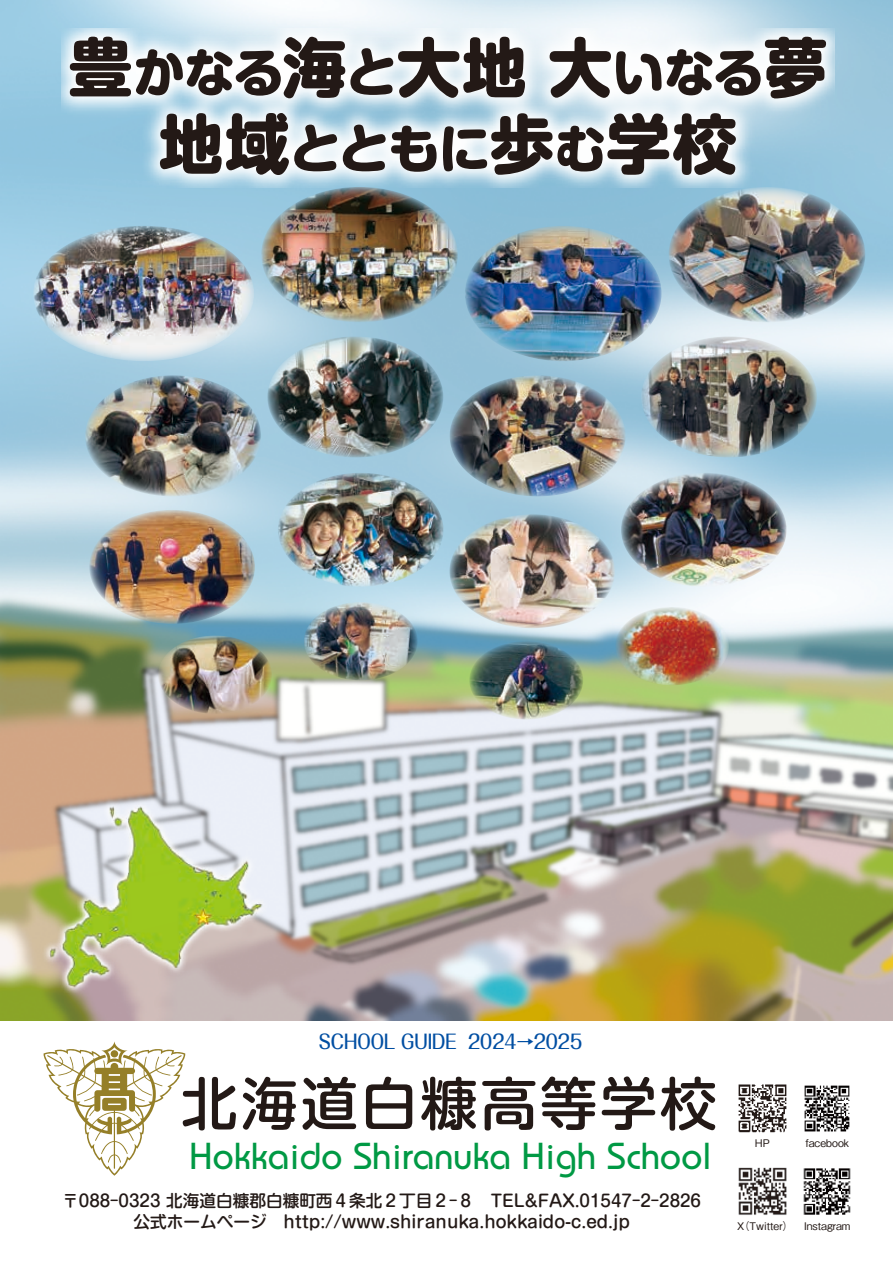
<style>
.page{position:relative;width:893px;height:1263px;background:#fff}
.page>*{position:absolute;margin:0;border:0;box-sizing:border-box;transform-origin:0 0}
.t1{font:800 64.2px/76.3px "Shin M Go Pro";color:#231916}
.t2{font:500 57px "Shin M Go Pro";letter-spacing:.05em;color:#231916}
.t3{font:800 51.45px "Shin M Go Pro";color:#231916}
.t4{font:500 37.5px "Bauhaus Std";letter-spacing:.01em;color:#094}
.t5{font:500 19.5px "Folk Pro";color:#004ea2;scale:.9 1}
.t6{font:500 16.65px/20.9px "Shin M Go Pro";color:#231916;text-align:center}
.t7{font:500 10.5px "Gothic BBB Pro";color:#231916}
.s1{font-size:51.45px}
.s2{font-size:64.2px}
</style>
<div class="page">
<img style="left:0;top:0;width:893px;height:1021px">
<svg style="left:44px;top:1041px;width:141px;height:135px"></svg>
<div style="left:111px;top:1050px;width:7px;height:7px;background:#957f28;border-radius:50%"></div>
<img style="left:61px;top:28px;width:774px;height:160px">
<img style="left:804px;top:1085px;width:46px;height:47px">
<img style="left:738px;top:1084px;width:49px;height:49px">
<img style="left:803px;top:1168px;width:48px;height:47px">
<img style="left:738px;top:1167px;width:49px;height:48px">
<img style="left:669px;top:187px;width:196px;height:135px">
<img style="left:465px;top:226px;width:197px;height:135px">
<img style="left:261px;top:187px;width:197px;height:135px">
<img style="left:33px;top:226px;width:221px;height:135px">
<img style="left:641px;top:336px;width:176px;height:121px">
<img style="left:450px;top:375px;width:176px;height:121px">
<img style="left:267px;top:336px;width:176px;height:121px">
<img style="left:85px;top:375px;width:176px;height:121px">
<img style="left:621px;top:473px;width:166px;height:114px">
<img style="left:449px;top:514px;width:166px;height:114px">
<img style="left:278px;top:473px;width:166px;height:114px">
<img style="left:89px;top:510px;width:166px;height:114px">
<img style="left:615px;top:607px;width:114px;height:78px">
<img style="left:469px;top:641px;width:114px;height:78px">
<img style="left:304px;top:602px;width:114px;height:78px">
<img style="left:158px;top:635px;width:114px;height:79px">
<img style="left:23px;top:795px;width:260px;height:203px">
<h1 class="t1" style="left:159px;top:22px;width:579px;text-indent:-91px">豊<span class="s1">かなる</span>海<span class="s1">と</span>大地<br>地域<span class="s1">とともに</span>歩<span class="s1">む</span>学校</h1>
<h3 class="t3" style="left:548px;top:30px;width:281px"><span class="s2">大</span>いなる<span class="s2">夢</span></h3>
<p class="t5" style="left:468px;top:1025px;width:128px">2024→2025</p>
<p class="t5" style="left:319px;top:1025px;width:155px">SCHOOL GUIDE</p>
<h2 class="t2" style="left:181px;top:1057px;width:537px">北海道白糠高等学校</h2>
<h3 class="t4" style="left:190px;top:1134px;width:523px">Hokkaido Shiranuka High School</h3>
<p class="t6" style="left:62px;top:1188px;width:640px">〒088‒0323 北海道白糠郡白糠町西４条北２丁目２８‒ 　TEL&amp;FAX.01547 2‒ ‒2826公式ホームページ　http://www.shiranuka.hokkaido c- .ed.jp</p>
<p class="t7" style="left:755px;top:1135px;width:17px">HP</p>
<p class="t7" style="left:805px;top:1135px;width:45px">facebook</p>
<p class="t7" style="left:737px;top:1218px;width:58px">（X Twitter）</p>
<p class="t7" style="left:804px;top:1218px;width:48px">Instagram</p>
</div>
